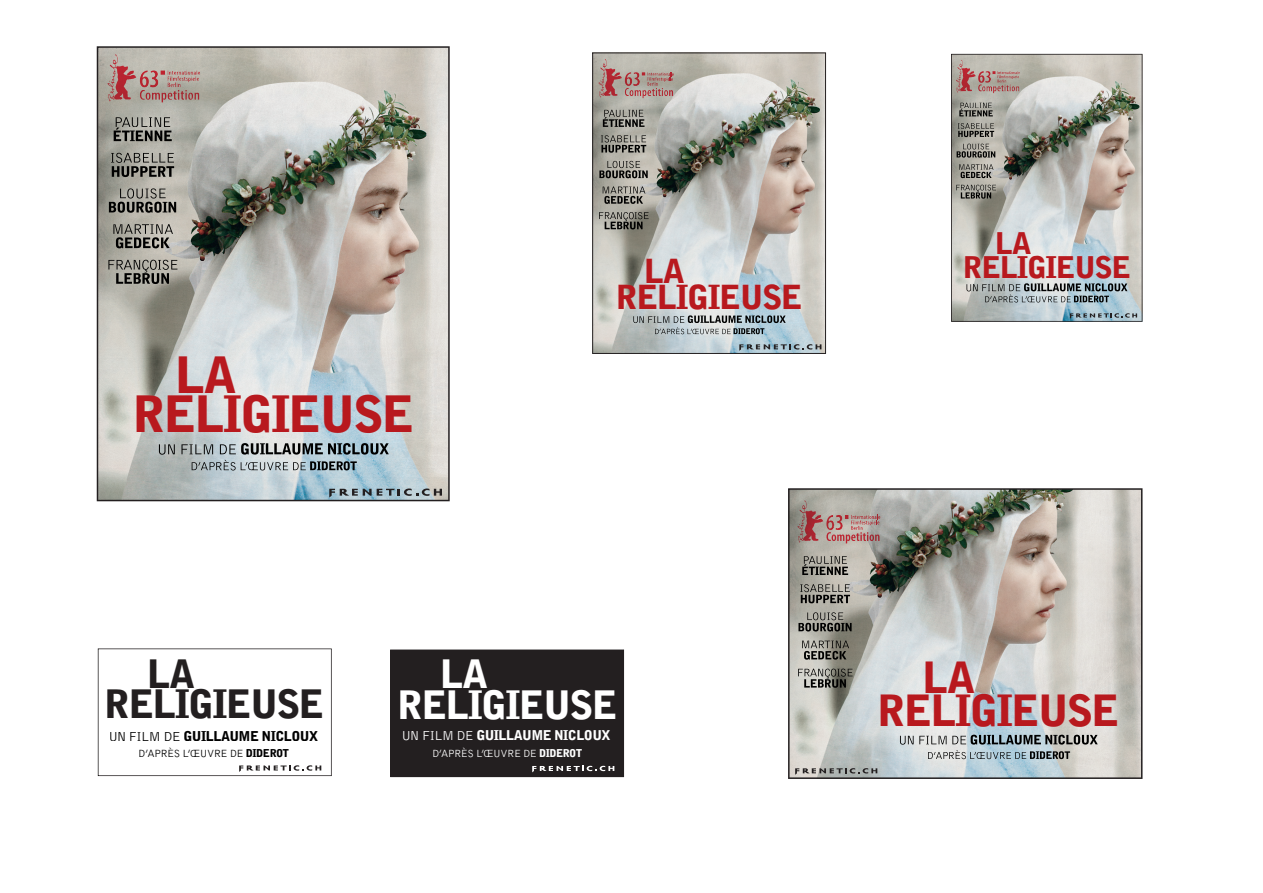
<style>
.page{position:relative;width:1263px;height:893px;background:#fff}
.page>*{position:absolute;margin:0;border:0;box-sizing:border-box;transform-origin:0 0}
.t1{font:900 49.95px "Bell Gothic";letter-spacing:-.045em;color:#b8191e}
.t2{font:900 42.9px "Bell Gothic";letter-spacing:-.045em;color:#b8191e}
.t3{font:900 39px "Bell Gothic";letter-spacing:-.045em;color:#231f20}
.t4{font:900 39px "Bell Gothic";letter-spacing:-.045em;color:#fff}
.t5{font:900 33px "Bell Gothic";letter-spacing:-.045em;color:#b8191e}
.t6{font:900 29.7px "Bell Gothic";letter-spacing:-.045em;color:#b8191e}
.t7{font:900 13.5px "Bell Gothic";letter-spacing:-.045em;color:#000}
.t8{font:900 13.5px "Bell Gothic";letter-spacing:-.045em;color:#fff}
.t9{font:300 10.8px "Bell Gothic";letter-spacing:-.045em;color:#000}
.t10{font:300 10.8px "Bell Gothic";letter-spacing:-.045em;color:#fff}
.s1{font-weight:300}
.s2{font-weight:900}
</style>
<div class="page">
<svg style="left:97px;top:46px;width:353px;height:455px;background:#b8b8b4"></svg>
<img style="left:159px;top:444px;width:78px;height:11px">
<img style="left:241px;top:443px;width:148px;height:12px">
<img style="left:192px;top:460px;width:114px;height:10px">
<img style="left:310px;top:461px;width:47px;height:9px">
<img style="left:116px;top:117px;width:54px;height:10px">
<img style="left:114px;top:128px;width:58px;height:13px">
<img style="left:111px;top:153px;width:63px;height:10px">
<img style="left:112px;top:166px;width:62px;height:11px">
<img style="left:120px;top:188px;width:46px;height:11px">
<img style="left:109px;top:202px;width:67px;height:11px">
<img style="left:113px;top:224px;width:60px;height:10px">
<img style="left:116px;top:237px;width:54px;height:11px">
<img style="left:108px;top:260px;width:69px;height:13px">
<img style="left:116px;top:273px;width:53px;height:11px">
<img style="left:108px;top:55px;width:9px;height:46px">
<svg style="left:329px;top:488px;width:113px;height:10px"></svg>
<svg style="left:592px;top:52px;width:234px;height:302px;background:#b6b7b2"></svg>
<img style="left:603px;top:110px;width:41px;height:7px">
<img style="left:603px;top:117px;width:41px;height:10px">
<img style="left:601px;top:135px;width:45px;height:8px">
<img style="left:601px;top:145px;width:45px;height:8px">
<img style="left:607px;top:161px;width:33px;height:7px">
<img style="left:599px;top:170px;width:49px;height:8px">
<img style="left:603px;top:186px;width:42px;height:7px">
<img style="left:604px;top:196px;width:39px;height:8px">
<img style="left:599px;top:212px;width:50px;height:9px">
<img style="left:605px;top:222px;width:37px;height:7px">
<svg style="left:668px;top:72px;width:6px;height:9px"></svg>
<svg style="left:669px;top:90px;width:4px;height:6px"></svg>
<img style="left:599px;top:60px;width:8px;height:37px">
<img style="left:633px;top:316px;width:52px;height:7px">
<img style="left:688px;top:315px;width:98px;height:8px">
<img style="left:655px;top:327px;width:76px;height:7px">
<img style="left:733px;top:328px;width:31px;height:6px">
<svg style="left:739px;top:344px;width:82px;height:7px"></svg>
<svg style="left:951px;top:54px;width:191px;height:268px;background:#b6b7b2"></svg>
<img style="left:966px;top:284px;width:55px;height:7px">
<img style="left:1024px;top:283px;width:103px;height:8px">
<img style="left:985px;top:294px;width:86px;height:8px">
<img style="left:1074px;top:296px;width:35px;height:6px">
<img style="left:959px;top:103px;width:34px;height:6px">
<img style="left:959px;top:109px;width:34px;height:7px">
<img style="left:958px;top:123px;width:36px;height:6px">
<img style="left:958px;top:131px;width:36px;height:6px">
<img style="left:963px;top:144px;width:26px;height:5px">
<img style="left:956px;top:151px;width:39px;height:7px">
<img style="left:959px;top:164px;width:34px;height:6px">
<img style="left:961px;top:172px;width:31px;height:6px">
<img style="left:956px;top:185px;width:40px;height:7px">
<img style="left:961px;top:192px;width:30px;height:7px">
<svg style="left:978px;top:71px;width:6px;height:20px"></svg>
<img style="left:956px;top:60px;width:7px;height:33px">
<svg style="left:1070px;top:313px;width:67px;height:6px"></svg>
<svg style="left:788px;top:488px;width:354px;height:291px;background:#b9b9b4"></svg>
<img style="left:804px;top:556px;width:43px;height:8px">
<img style="left:802px;top:564px;width:46px;height:11px">
<img style="left:800px;top:584px;width:50px;height:8px">
<img style="left:801px;top:595px;width:49px;height:8px">
<img style="left:807px;top:612px;width:36px;height:8px">
<img style="left:798px;top:623px;width:54px;height:8px">
<img style="left:802px;top:640px;width:47px;height:8px">
<img style="left:804px;top:651px;width:42px;height:9px">
<img style="left:798px;top:669px;width:55px;height:10px">
<img style="left:804px;top:679px;width:42px;height:9px">
<svg style="left:874px;top:515px;width:6px;height:9px"></svg>
<svg style="left:826px;top:532px;width:53px;height:11px"></svg>
<img style="left:797px;top:501px;width:9px;height:42px">
<img style="left:900px;top:736px;width:67px;height:9px">
<img style="left:971px;top:735px;width:127px;height:10px">
<img style="left:928px;top:750px;width:99px;height:9px">
<img style="left:1030px;top:751px;width:40px;height:8px">
<svg style="left:795px;top:768px;width:82px;height:7px"></svg>
<svg style="left:98px;top:648px;width:234px;height:128px"></svg>
<div style="left:390px;top:649px;width:234px;height:128px;background:#231f20"></div>
<img style="left:826px;top:515px;width:48px;height:15px">
<img style="left:140px;top:70px;width:60px;height:17px">
<img style="left:625px;top:72px;width:43px;height:14px">
<img style="left:985px;top:71px;width:35px;height:12px">
<h1 class="t1" style="left:175px;top:346px;width:63px">LA</h1>
<h1 class="t1" style="left:133px;top:385px;width:284px">RELIGIEUSE</h1>
<h3 class="t6" style="left:995px;top:226px;width:38px">LA</h3>
<h3 class="t5" style="left:644px;top:252px;width:42px">LA</h3>
<h3 class="t6" style="left:963px;top:250px;width:170px">RELIGIEUSE</h3>
<h3 class="t5" style="left:616px;top:278px;width:188px">RELIGIEUSE</h3>
<h3 class="t3" style="left:147px;top:651px;width:50px">LA</h3>
<h3 class="t3" style="left:104px;top:682px;width:222px">RELIGIEUSE</h3>
<h3 class="t4" style="left:440px;top:652px;width:50px">LA</h3>
<h3 class="t4" style="left:397px;top:682px;width:222px">RELIGIEUSE</h3>
<h2 class="t2" style="left:922px;top:652px;width:54px">LA</h2>
<h2 class="t2" style="left:877px;top:686px;width:244px">RELIGIEUSE</h2>
<p class="t7" style="left:108px;top:728px;width:211px"><span class="s1">UN FILM DE</span> GUILLAUME NICLOUX</p>
<p class="t9" style="left:138px;top:748px;width:152px">D’APRÈS L’ŒUVRE DE <span class="s2">DIDEROT</span></p>
<p class="t8" style="left:402px;top:727px;width:210px"><span class="s1">UN FILM DE</span> GUILLAUME NICLOUX</p>
<p class="t10" style="left:432px;top:748px;width:152px">D’APRÈS L’ŒUVRE DE <span class="s2">DIDEROT</span></p>
</div>
